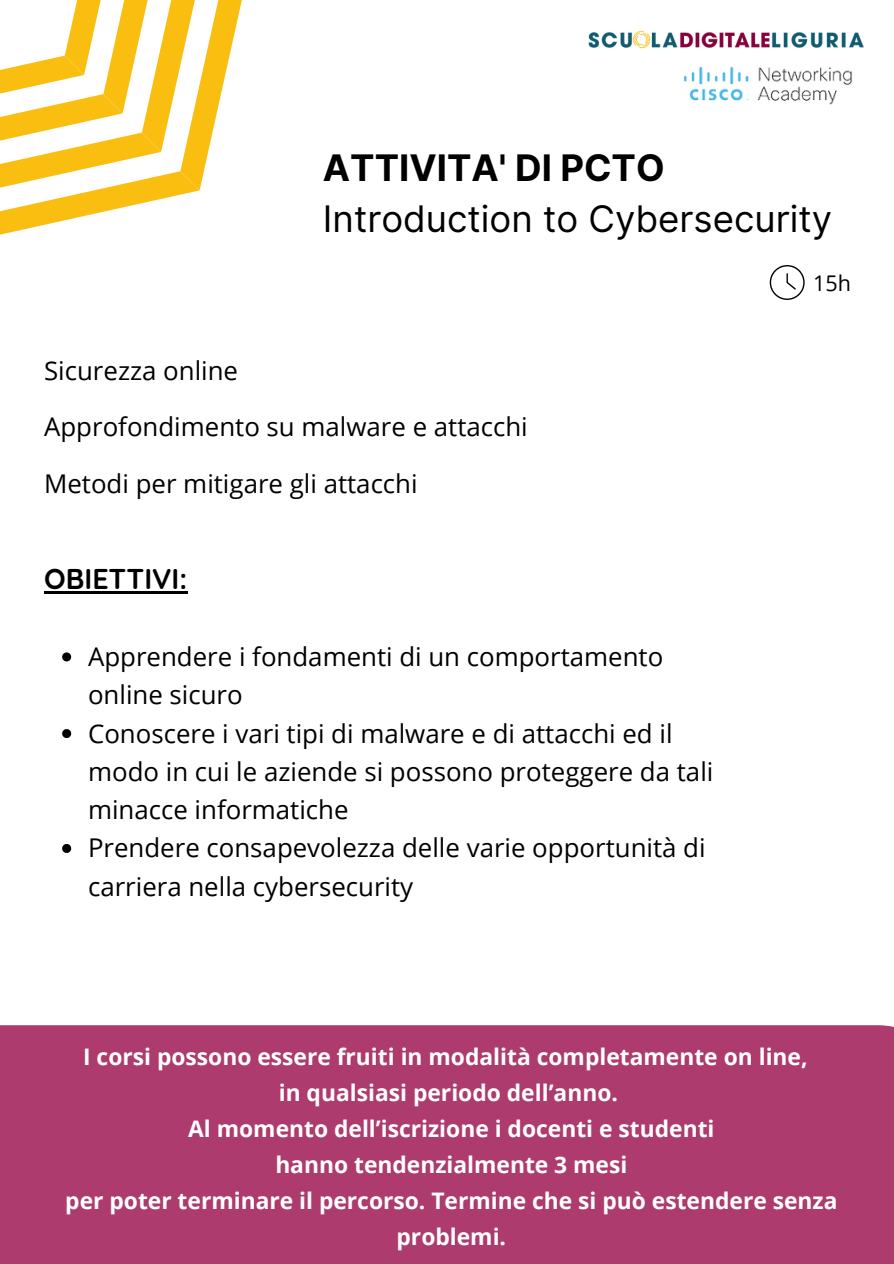
<style>
.page{position:relative;width:894px;height:1264px;background:#fff}
.page>*{position:absolute;margin:0;border:0;box-sizing:border-box;transform-origin:0 0}
.t1{font:36.6px "Inter";color:#000}
.t2{font:700 36.6px "Inter";color:#000}
.t3{font:700 28.5px "Quicksand";color:#000}
.t4{font:25.8px/38.2px "Open Sans";color:#000}
.t5{font:700 22.8px/36px "Open Sans";color:#fff;text-align:center}
.t6{font:21.6px "Open Sans";color:#000}
</style>
<div class="page">
<img style="left:683px;top:66px;width:169px;height:39px">
<div style="left:0;top:1025px;width:893px;height:238px;background:#ad3b6d"></div>
<svg style="left:769px;top:265px;width:35px;height:35px"></svg>
<img style="left:588px;top:30px;width:276px;height:19px">
<hr style="left:44px;top:591px;width:143px;height:2px;background:#000">
<svg style="left:62px;top:652px;width:9px;height:9px"></svg>
<svg style="left:62px;top:729px;width:9px;height:9px"></svg>
<svg style="left:62px;top:844px;width:9px;height:9px"></svg>
<svg style="left:0;top:0;width:242px;height:235px"></svg>
<p class="t2" style="left:323px;top:146px;width:343px">ATTIVITA' DI PCTO</p>
<p class="t1" style="left:323px;top:196px;width:510px">Introduction to Cybersecurity</p>
<p class="t6" style="left:812px;top:267px;width:39px">15h</p>
<p class="t4" style="left:44px;top:351px;width:195px">Sicurezza online</p>
<p class="t4" style="left:44px;top:407px;width:485px">Approfondimento su malware e attacchi</p>
<p class="t4" style="left:44px;top:463px;width:375px">Metodi per mitigare gli attacchi</p>
<p class="t3" style="left:44px;top:560px;width:144px">OBIETTIVI:</p>
<p class="t4" style="left:88px;top:637px;width:576px">Apprendere i fondamenti di un comportamento online sicuro</p>
<p class="t4" style="left:88px;top:713px;width:626px">Conoscere i vari tipi di malware e di attacchi ed il modo in cui le aziende si possono proteggere da tali minacce informatiche</p>
<p class="t4" style="left:88px;top:828px;width:619px">Prendere consapevolezza delle varie opportunità di carriera nella cybersecurity</p>
<p class="t5" style="left:83px;top:1037px;width:725px">I corsi possono essere fruiti in modalità completamente on line,</p>
<p class="t5" style="left:279px;top:1073px;width:340px">in qualsiasi periodo dell’anno.</p>
<p class="t5" style="left:188px;top:1109px;width:527px">Al momento dell’iscrizione i docenti e studenti</p>
<p class="t5" style="left:275px;top:1145px;width:353px">hanno tendenzialmente 3 mesi</p>
<p class="t5" style="left:65px;top:1181px;width:773px">per poter terminare il percorso. Termine che si può estendere senza problemi.</p>
</div>
